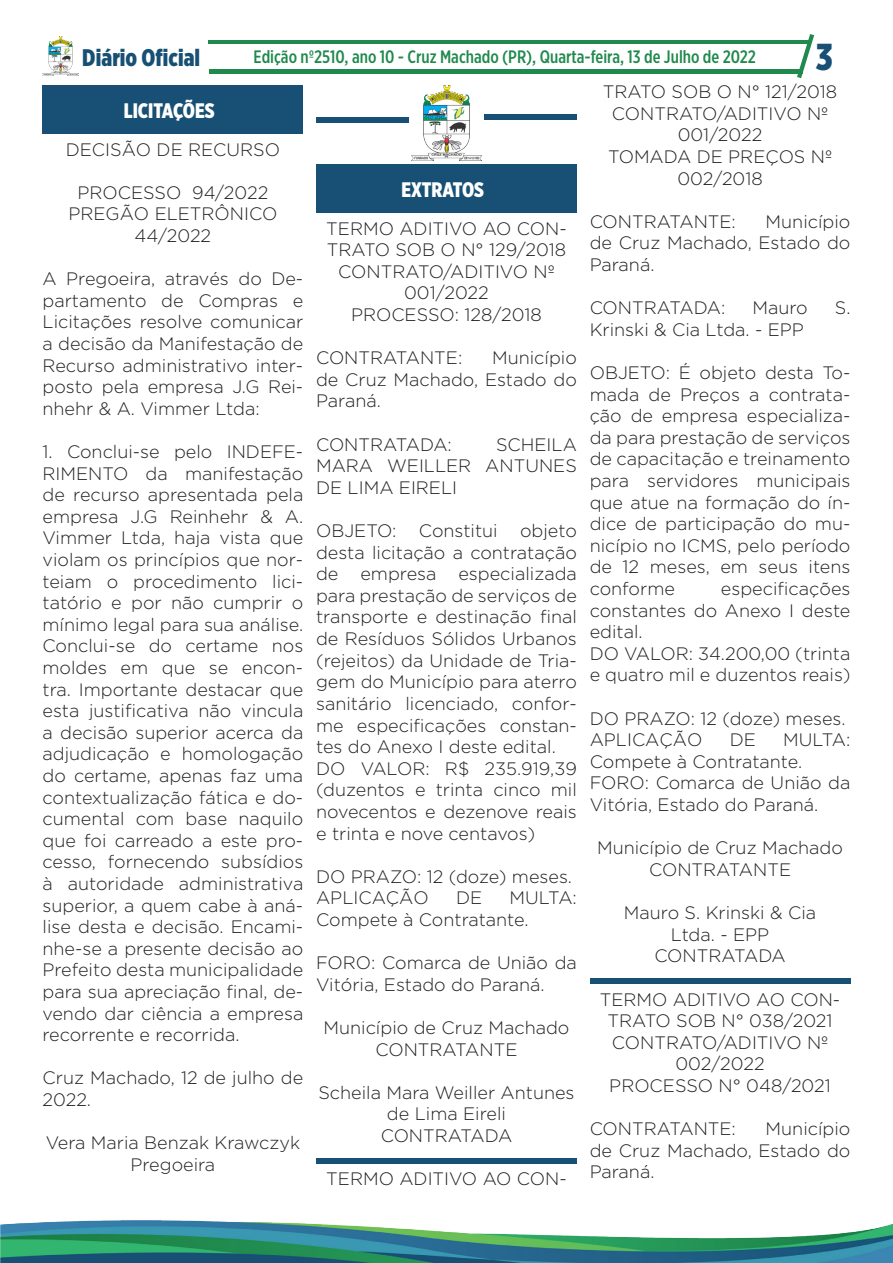
<style>
.page{position:relative;width:893px;height:1263px;background:#fff}
.page>*{position:absolute;margin:0;border:0;box-sizing:border-box;transform-origin:0 0}
.t1{font:900 37.5px "Gotham X Narrow";color:#175074}
.t2{font:900 24px "Gotham X Narrow";color:#175074}
.t3{font:900 21px "Gotham X Narrow";letter-spacing:-.005em;color:#fff}
.t4{font:300 18px/21.6px "Gotham Pro";color:#231f20;text-align:justify}
.t5{font:500 18px "Gotham X Narrow";color:#20894d}
</style>
<div class="page">
<img style="left:43px;top:37px;width:36px;height:38px">
<svg style="left:208px;top:34px;width:606px;height:44px"></svg>
<img style="left:0;top:1220px;width:893px;height:43px">
<div style="left:43px;top:85px;width:260px;height:49px;background:#175074"></div>
<svg style="left:316px;top:117px;width:93px;height:6px"></svg>
<img style="left:411px;top:85px;width:71px;height:76px">
<svg style="left:484px;top:115px;width:93px;height:5px"></svg>
<div style="left:316px;top:164px;width:261px;height:49px;background:#175074"></div>
<svg style="left:316px;top:1158px;width:261px;height:5px"></svg>
<div style="left:590px;top:978px;width:260px;height:6px;background:#175074"></div>
<p class="t2" style="left:82px;top:42px;width:119px">Diário Oficial</p>
<p class="t5" style="left:254px;top:45px;width:504px">Edição nº2510, ano 10 - Cruz Machado (PR), Quarta-feira, 13 de Julho de 2022</p>
<p class="t1" style="left:816px;top:33px;width:18px">3</p>
<p class="t3" style="left:124px;top:97px;width:92px">LICITAÇÕES</p>
<p class="t4" style="left:66px;top:139px;width:216px">DECISÃO DE RECURSO</p>
<p class="t4" style="left:77px;top:182px;width:192px">PROCESSO 94/2022</p>
<p class="t4" style="left:69px;top:203px;width:210px;text-align:center">PREGÃO ELETRÔNICO<br>44/2022</p>
<p class="t4" style="left:43px;top:268px;width:262px">A Pregoeira, através do De&shy;partamento de Compras e Licitações resolve comunicar a decisão da Manifestação de Recurso administrativo inter&shy;posto pela empresa J.G Rei&shy;nhehr &amp; A. Vimmer Ltda:</p>
<p class="t4" style="left:43px;top:441px;width:262px">1. Conclui-se pelo INDEFE-RIMENTO da manifestação de recurso apresentada pela empresa J.G Reinhehr &amp; A.<br>Vimmer Ltda, haja vista que violam os princípios que nor&shy;teiam o procedimento lici&shy;tatório e por não cumprir o mínimo legal para sua análise.<br>Conclui-se do certame nos moldes em que se encon&shy;tra. Importante destacar que esta justificativa não vincula a decisão superior acerca da adjudicação e homologação do certame, apenas faz uma contextualização fática e do&shy;cumental com base naquilo que foi carreado a este pro&shy;cesso, fornecendo subsídios à autoridade administrativa superior, a quem cabe à aná&shy;lise desta e decisão. Encami&shy;nhe-se a presente decisão ao Prefeito desta municipalidade para sua apreciação final, de&shy;vendo dar ciência a empresa recorrente e recorrida.</p>
<p class="t4" style="left:43px;top:1067px;width:262px">Cruz Machado, 12 de julho de<br>2022.</p>
<p class="t4" style="left:46px;top:1132px;width:256px">Vera Maria Benzak Krawczyk</p>
<p class="t4" style="left:131px;top:1154px;width:86px">Pregoeira</p>
<p class="t4" style="left:603px;top:81px;width:236px">TRATO SOB O N° 121/2018</p>
<p class="t4" style="left:612px;top:103px;width:218px;text-align:center">CONTRATO/ADITIVO Nº<br>001/2022</p>
<p class="t4" style="left:608px;top:146px;width:226px;text-align:center">TOMADA DE PREÇOS Nº<br>002/2018</p>
<p class="t4" style="left:590px;top:211px;width:148px">CONTRATANTE:</p>
<p class="t3" style="left:401px;top:176px;width:84px">EXTRATOS</p>
<p class="t4" style="left:326px;top:218px;width:242px">TERMO ADITIVO AO CON-<br>TRATO SOB O N° 129/2018</p>
<p class="t4" style="left:338px;top:261px;width:218px;text-align:center">CONTRATO/ADITIVO Nº<br>001/2022</p>
<p class="t4" style="left:351px;top:304px;width:192px">PROCESSO: 128/2018</p>
<p class="t4" style="left:316px;top:347px;width:148px">CONTRATANTE:</p>
<p class="t4" style="left:590px;top:211px;width:262px;text-indent:176px">Município de Cruz Machado, Estado do Paraná.</p>
<p class="t4" style="left:590px;top:297px;width:137px">CONTRATADA:</p>
<p class="t4" style="left:752px;top:297px;width:57px">Mauro</p>
<p class="t4" style="left:835px;top:297px;width:17px">S.</p>
<p class="t4" style="left:590px;top:319px;width:216px">Krinski &amp; Cia Ltda. - EPP</p>
<p class="t4" style="left:590px;top:362px;width:262px">OBJETO: É objeto desta To&shy;mada de Preços a contrata&shy;ção de empresa especializa&shy;da para prestação de serviços de capacitação e treinamento para servidores municipais que atue na formação do ín&shy;dice de participação do mu&shy;nicípio no ICMS, pelo período de 12 meses, em seus itens conforme</p>
<p class="t4" style="left:316px;top:347px;width:262px;text-indent:176px">Município de Cruz Machado, Estado do Paraná.</p>
<p class="t4" style="left:316px;top:434px;width:137px">CONTRATADA:</p>
<p class="t4" style="left:316px;top:434px;width:262px;text-indent:180px">SCHEILA MARA WEILLER ANTUNES DE LIMA EIRELI</p>
<p class="t4" style="left:316px;top:520px;width:262px">OBJETO: Constitui objeto desta licitação a contratação de empresa especializada para prestação de serviços de transporte e destinação final de Resíduos Sólidos Urbanos (rejeitos) da Unidade de Tria&shy;gem do Município para aterro sanitário licenciado, confor&shy;me especificações constan&shy;tes do Anexo I deste edital.</p>
<p class="t4" style="left:316px;top:758px;width:262px">DO VALOR: R$ 235.919,39 (duzentos e trinta cinco mil novecentos e dezenove reais e trinta e nove centavos)</p>
<p class="t4" style="left:316px;top:866px;width:257px">DO PRAZO: 12 (doze) meses.</p>
<p class="t4" style="left:316px;top:887px;width:114px">APLICAÇÃO</p>
<p class="t4" style="left:456px;top:887px;width:28px">DE</p>
<p class="t4" style="left:590px;top:578px;width:262px;text-indent:131px">especificações constantes do Anexo I deste edital.</p>
<p class="t4" style="left:590px;top:643px;width:262px">DO VALOR: 34.200,00 (trinta e quatro mil e duzentos reais)</p>
<p class="t4" style="left:590px;top:708px;width:257px">DO PRAZO: 12 (doze) meses.</p>
<p class="t4" style="left:590px;top:729px;width:114px">APLICAÇÃO</p>
<p class="t4" style="left:730px;top:729px;width:28px">DE</p>
<p class="t4" style="left:590px;top:729px;width:262px;text-indent:194px">MULTA:<br>Compete à Contratante.</p>
<p class="t4" style="left:590px;top:772px;width:262px">FORO: Comarca de União da<br>Vitória, Estado do Paraná.</p>
<p class="t4" style="left:597px;top:837px;width:247px">Município de Cruz Machado</p>
<p class="t4" style="left:649px;top:859px;width:143px">CONTRATANTE</p>
<p class="t4" style="left:624px;top:902px;width:194px">Mauro S. Krinski &amp; Cia</p>
<p class="t4" style="left:671px;top:924px;width:100px">Ltda. - EPP</p>
<p class="t4" style="left:654px;top:945px;width:133px">CONTRATADA</p>
<p class="t4" style="left:600px;top:988px;width:242px;text-align:center">TERMO ADITIVO AO CON-<br>TRATO SOB N° 038/2021</p>
<p class="t4" style="left:612px;top:1032px;width:218px;text-align:center">CONTRATO/ADITIVO Nº<br>002/2022</p>
<p class="t4" style="left:609px;top:1075px;width:223px">PROCESSO N° 048/2021</p>
<p class="t4" style="left:590px;top:1118px;width:148px">CONTRATANTE:</p>
<p class="t4" style="left:316px;top:887px;width:262px;text-indent:194px">MULTA:<br>Compete à Contratante.</p>
<p class="t4" style="left:316px;top:952px;width:262px">FORO: Comarca de União da<br>Vitória, Estado do Paraná.</p>
<p class="t4" style="left:324px;top:1017px;width:247px">Município de Cruz Machado</p>
<p class="t4" style="left:375px;top:1038px;width:143px">CONTRATANTE</p>
<p class="t4" style="left:318px;top:1082px;width:258px;text-align:center">Scheila Mara Weiller Antunes de Lima Eireli</p>
<p class="t4" style="left:381px;top:1125px;width:133px">CONTRATADA</p>
<p class="t4" style="left:326px;top:1168px;width:242px">TERMO ADITIVO AO CON-</p>
<p class="t4" style="left:590px;top:1118px;width:262px;text-indent:176px">Município de Cruz Machado, Estado do Paraná.</p>
</div>
